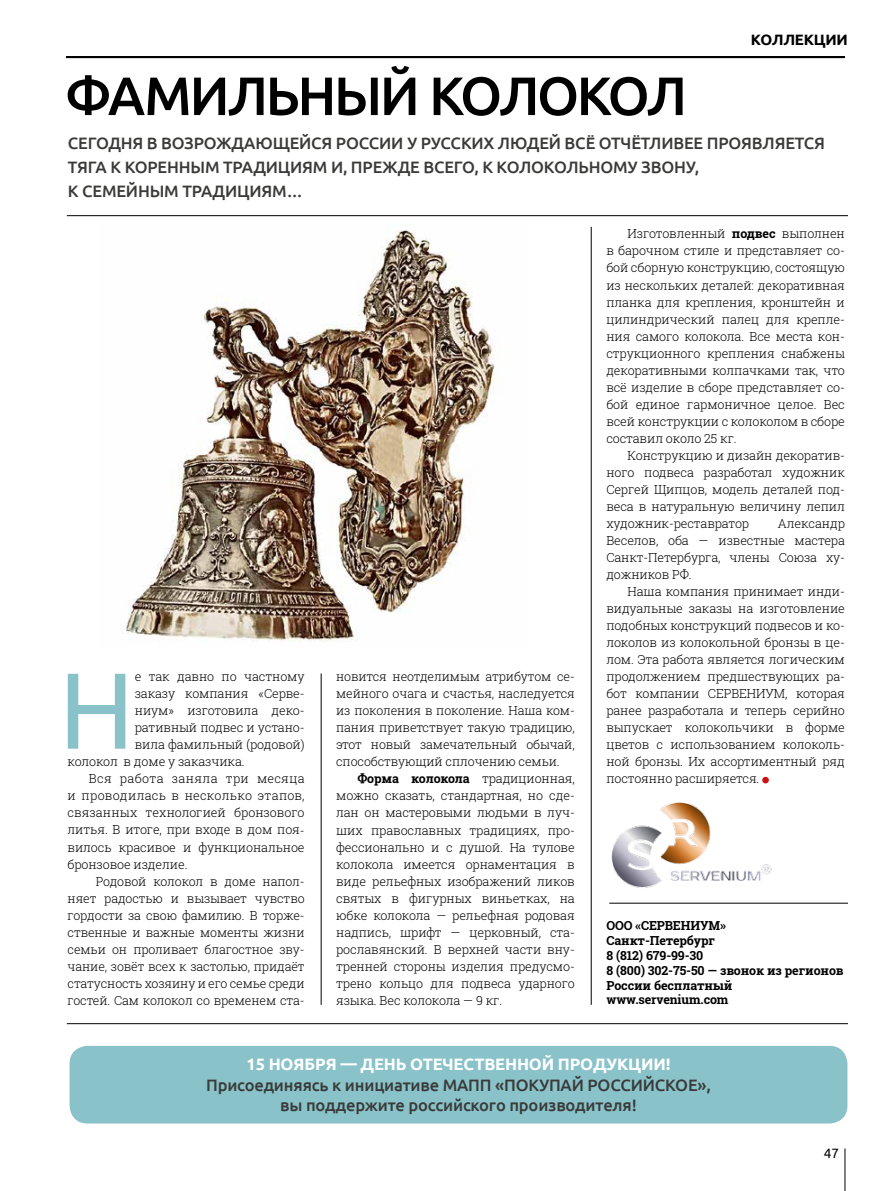
<style>
.page{position:relative;width:893px;height:1191px;background:#fff}
.page>*{position:absolute;margin:0;border:0;box-sizing:border-box;transform-origin:0 0}
.t1{font:108px "Ubuntu";color:#89c2c9}
.t2{font:500 54px "Ubuntu";letter-spacing:-.045em;color:#000}
.t3{font:500 16.5px/24px "Ubuntu";letter-spacing:-.01em;color:#3a3a39}
.t4{font:700 16.5px "Ubuntu";letter-spacing:-.01em;color:#fff}
.t5{font:700 15px "Ubuntu";letter-spacing:-.015em;color:#000}
.t6{font:13.5px "Ubuntu";color:#000}
.t7{font:300 12.45px/17px "Roboto Slab";letter-spacing:-.01em;color:#000;text-align:justify}
.t8{font:700 12.45px/15px "Roboto Slab";letter-spacing:-.01em;color:#000}
.t9{font:300 12.45px "Roboto Slab";letter-spacing:.015em;color:#000}
.t10{font:300 12.45px "Roboto Slab";letter-spacing:.025em;color:#000}
.s1{font-weight:700}
</style>
<div class="page">
<hr style="left:66px;top:56px;width:779px;height:2px;background:#000">
<hr style="left:845px;top:1148px;width:1px;height:43px;background:#000">
<img style="left:125px;top:230px;width:373px;height:412px">
<hr style="left:321px;top:673px;width:1px;height:331px;background:#000">
<hr style="left:591px;top:227px;width:1px;height:777px;background:#000">
<hr style="left:67px;top:215px;width:781px;height:1px;background:#000">
<hr style="left:67px;top:1023px;width:781px;height:1px;background:#000">
<hr style="left:609px;top:903px;width:239px;height:1px;background:#000">
<div style="left:70px;top:1045px;width:777px;height:78px;background:#89c2c9;border-radius:18px"></div>
<img style="left:611px;top:802px;width:161px;height:86px">
<div style="left:762px;top:777px;width:7px;height:6px;background:#cd1013;border-radius:50%"></div>
<p class="t5" style="left:751px;top:30px;width:99px">КОЛЛЕКЦИИ</p>
<h2 class="t2" style="left:65px;top:62px;width:624px">ФАМИЛЬНЫЙ КОЛОКОЛ</h2>
<h3 class="t3" style="left:68px;top:131px;width:759px">СЕГОДНЯ В ВОЗРОЖДАЮЩЕЙСЯ РОССИИ У РУССКИХ ЛЮДЕЙ ВСЁ ОТЧЁТЛИВЕЕ ПРОЯВЛЯЕТСЯ<br>ТЯГА К КОРЕННЫМ ТРАДИЦИЯМ И, ПРЕЖДЕ ВСЕГО, К КОЛОКОЛЬНОМУ ЗВОНУ,<br>К СЕМЕЙНЫМ ТРАДИЦИЯМ…</h3>
<h1 class="t1" style="left:58px;top:644px;width:78px">Н</h1>
<p class="t7" style="left:135px;top:668px;width:171px">е так давно по частному</p>
<p class="t7" style="left:135px;top:685px;width:171px">заказу компания «Серве-</p>
<p class="t7" style="left:135px;top:702px;width:171px">ниум» изготовила деко-</p>
<p class="t7" style="left:135px;top:719px;width:171px">ративный подвес и устано-</p>
<p class="t7" style="left:135px;top:736px;width:171px">вила фамильный (родовой)</p>
<p class="t7" style="left:68px;top:753px;width:179px">колокол в доме у заказчика.</p>
<p class="t10" style="left:89px;top:770px;width:217px">Вся работа заняла три месяца</p>
<p class="t9" style="left:68px;top:787px;width:239px">и проводилась в несколько этапов,</p>
<p class="t7" style="left:68px;top:804px;width:239px">связанных технологией бронзового</p>
<p class="t7" style="left:68px;top:821px;width:239px">литья. В итоге, при входе в дом поя-</p>
<p class="t7" style="left:68px;top:838px;width:239px">вилось красивое и функциональное</p>
<p class="t7" style="left:68px;top:855px;width:121px">бронзовое изделие.</p>
<p class="t7" style="left:96px;top:872px;width:210px">Родовой колокол в доме напол-</p>
<p class="t7" style="left:68px;top:889px;width:239px">няет радостью и вызывает чувство</p>
<p class="t7" style="left:68px;top:906px;width:239px">гордости за свою фамилию. В торже-</p>
<p class="t7" style="left:68px;top:923px;width:239px">ственные и важные моменты жизни</p>
<p class="t7" style="left:68px;top:940px;width:239px">семьи он проливает благостное зву-</p>
<p class="t7" style="left:68px;top:957px;width:239px">чание, зовёт всех к застолью, придаёт</p>
<p class="t7" style="left:68px;top:974px;width:239px">статусность хозяину и его семье среди</p>
<p class="t7" style="left:68px;top:991px;width:239px">гостей. Сам колокол со временем ста-</p>
<p class="t7" style="left:336px;top:668px;width:240px">новится неотделимым атрибутом се&shy;мейного очага и счастья, наследуется из поколения в поколение. Наша ком&shy;пания приветствует такую традицию, этот новый замечательный обычай, способствующий сплочению семьи.</p>
<p class="t7" style="left:336px;top:770px;width:240px;text-indent:21px"><span class="s1">Форма колокола</span> традиционная, можно сказать, стандартная, но сде&shy;лан он мастеровыми людьми в луч&shy;ших православных традициях, про&shy;фессионально и с душой. На тулове колокола имеется орнаментация в виде рельефных изображений ликов святых в фигурных виньетках, на юбке колокола — рельефная родовая надпись, шрифт — церковный, ста&shy;рославянский. В верхней части вну&shy;тренней стороны изделия предусмо&shy;трено кольцо для подвеса ударного языка. Вес колокола — 9 кг.</p>
<p class="t7" style="left:606px;top:225px;width:240px;text-indent:21px">Изготовленный <span class="s1">подвес</span> выполнен в барочном стиле и представляет со&shy;бой сборную конструкцию, состоящую из нескольких деталей: декоративная планка для крепления, кронштейн и цилиндрический палец для крепле&shy;ния самого колокола. Все места кон&shy;струкционного крепления снабжены декоративными колпачками так, что всё изделие в сборе представляет со&shy;бой единое гармоничное целое. Вес всей конструкции с колоколом в сборе составил около 25 кг.</p>
<p class="t7" style="left:606px;top:446px;width:240px;text-indent:21px">Конструкцию и дизайн декоратив&shy;ного подвеса разработал художник Сергей Щипцов, модель деталей под&shy;веса в натуральную величину лепил художник-реставратор</p>
<p class="t7" style="left:606px;top:514px;width:240px;text-indent:172px">Александр Веселов, оба — известные мастера Санкт-Петербурга, члены Союза ху&shy;дожников РФ.</p>
<p class="t7" style="left:606px;top:582px;width:240px;text-indent:21px">Наша компания принимает инди&shy;видуальные заказы на изготовление подобных конструкций подвесов и ко&shy;локолов из колокольной бронзы в це&shy;лом. Эта работа является логическим продолжением предшествующих ра&shy;бот компании СЕРВЕНИУМ, которая ранее разработала и теперь серийно выпускает колокольчики в форме цветов с использованием колоколь&shy;ной бронзы. Их ассортиментный ряд постоянно расширяется.</p>
<p class="t8" style="left:606px;top:917px;width:239px">ООО «СЕРВЕНИУМ»<br>Санкт-Петербург<br>8 (812) 679-99-30<br>8 (800) 302-75-50 — звонок из регионов<br>России бесплатный www.servenium.com</p>
<h3 class="t4" style="left:246px;top:1054px;width:425px">15 НОЯБРЯ — ДЕНЬ ОТЕЧЕСТВЕННОЙ ПРОДУКЦИИ!</h3>
<h3 class="t3" style="left:206px;top:1074px;width:506px;line-height:19.5px;text-align:center">Присоединяясь к инициативе МАПП «ПОКУПАЙ РОССИЙСКОЕ», вы поддержите российского производителя!</h3>
<p class="t6" style="left:824px;top:1145px;width:17px">47</p>
</div>
